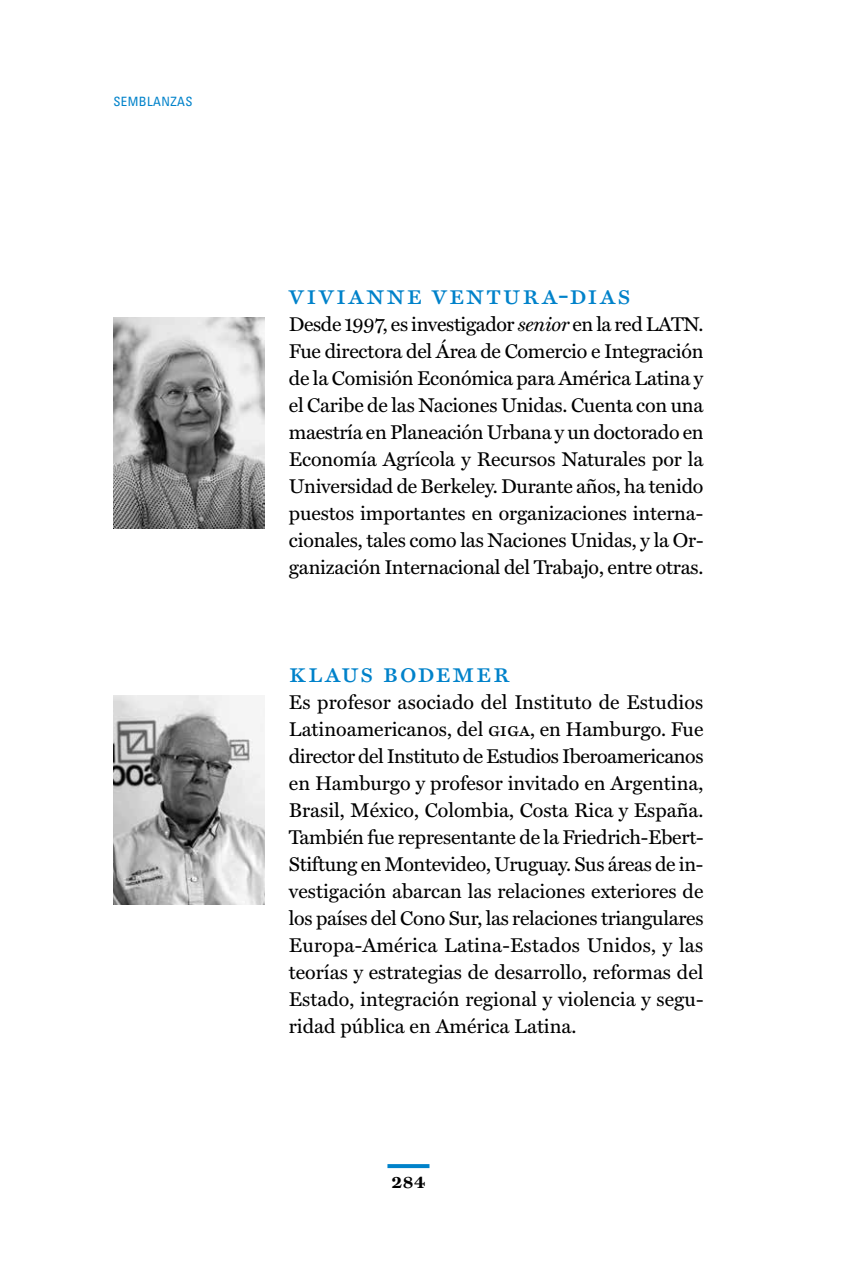
<style>
.page{position:relative;width:851px;height:1276px;background:#fff}
.page>*{position:absolute;margin:0;border:0;box-sizing:border-box;transform-origin:0 0}
.t1{font:28px "Miller Text Roman SC";letter-spacing:.075em;color:#0082ca}
.t2{font:28px "Miller Text Roman SC";letter-spacing:.05em;color:#0082ca}
.t3{font:20px/27px "Miller Text";letter-spacing:-.005em;color:#000;text-align:justify}
.t4{font:700 18px "Miller Text";color:#000}
.t5{font:12.8px "Univers LT Std Cn SC800";letter-spacing:.03em;color:#0082ca}
.s1{font-style:italic}
.s2{font-family:"Miller Text Roman SC"}
</style>
<div class="page">
<svg style="left:387px;top:1164px;width:42px;height:4px"></svg>
<img style="left:113px;top:695px;width:152px;height:210px">
<img style="left:113px;top:317px;width:152px;height:212px">
<p class="t5" style="left:113px;top:93px;width:80px">SEMBLANZAS</p>
<h1 class="t1" style="left:289px;top:278px;width:343px">vivianne ventura-dias</h1>
<p class="t3" style="left:289px;top:310px;width:416px">Desde 1997, es investigador <span class="s1">senior</span> en la red LATN.<br>Fue directora del Área de Comercio e Integración de la Comisión Económica para América Latina y el Caribe de las Naciones Unidas. Cuenta con una maestría en Planeación Urbana y un doctorado en Economía Agrícola y Recursos Naturales por la Universidad de Berkeley. Durante años, ha tenido puestos importantes en organizaciones interna&shy;cionales, tales como las Naciones Unidas, y la Or&shy;ganización Internacional del Trabajo, entre otras.</p>
<h1 class="t2" style="left:289px;top:656px;width:222px">klaus bodemer</h1>
<p class="t3" style="left:289px;top:688px;width:416px">Es profesor asociado del Instituto de Estudios Latinoamericanos, del <span class="s2">giga</span>, en Hamburgo. Fue director del Instituto de Estudios Iberoamericanos en Hamburgo y profesor invitado en Argentina, Brasil, México, Colombia, Costa Rica y España.<br>También fue representante de la Friedrich-Ebert-Stiftung en Montevideo, Uruguay. Sus áreas de in&shy;vestigación abarcan las relaciones exteriores de los países del Cono Sur, las relaciones triangulares Europa-América Latina-Estados Unidos, y las teorías y estrategias de desarrollo, reformas del Estado, integración regional y violencia y segu&shy;ridad pública en América Latina.</p>
<p class="t4" style="left:391px;top:1171px;width:35px">284</p>
</div>
